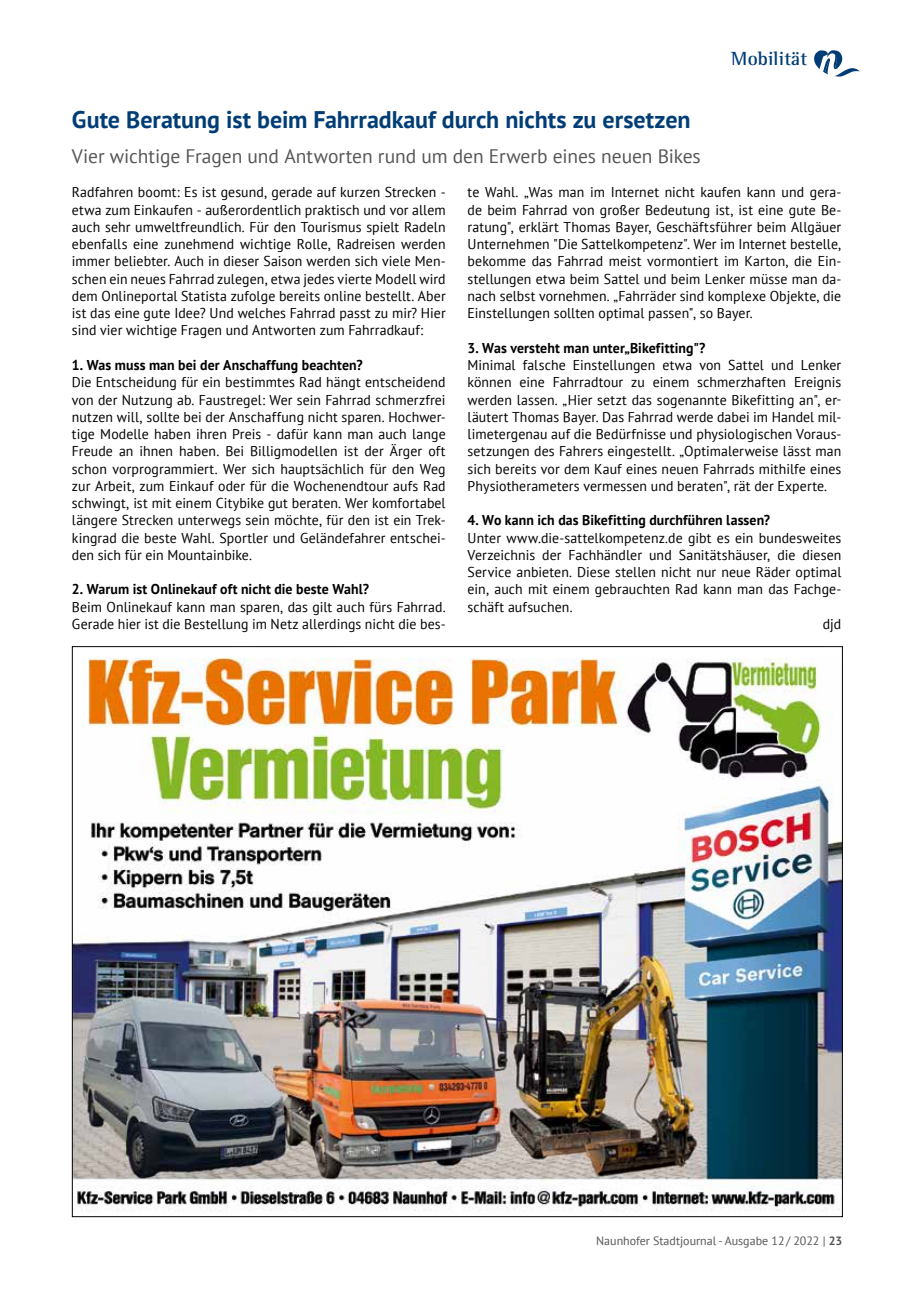
<style>
.page{position:relative;width:919px;height:1289px;background:#fff}
.page>*{position:absolute;margin:0;border:0;box-sizing:border-box;transform-origin:0 0}
.t1{font:700 24px "PT Sans";letter-spacing:-.005em;color:#003d76}
.t2{font:19.5px "PT Sans";letter-spacing:-.005em;color:#565655}
.t3{font:700 19.5px "Rotis Semi Serif Std";letter-spacing:.005em;color:#003d76}
.t4{font:14.25px/17.2px "PT Sans";letter-spacing:.005em;color:#000;text-align:justify}
.t5{font:700 14.25px "PT Sans";letter-spacing:.01em;color:#000}
.t6{font:12px "PT Sans";color:#565655}
.s1{font-weight:700}
</style>
<div class="page">
<svg style="left:814px;top:50px;width:46px;height:27px"></svg>
<img style="left:74px;top:658px;width:766px;height:554px">
<h2 class="t3" style="left:731px;top:47px;width:77px">Mobilität</h2>
<h1 class="t1" style="left:72px;top:104px;width:620px">Gute Beratung ist beim Fahrradkauf durch nichts zu ersetzen</h1>
<h2 class="t2" style="left:72px;top:143px;width:630px">Vier wichtige Fragen und Antworten rund um den Erwerb eines neuen Bikes</h2>
<p class="t4" style="left:72px;top:183px;width:375px">Radfahren boomt: Es ist gesund, gerade auf kurzen Strecken - etwa zum Einkaufen - außerordentlich praktisch und vor allem auch sehr umweltfreundlich. Für den Tourismus spielt Radeln ebenfalls eine zunehmend wichtige Rolle, Radreisen werden immer beliebter. Auch in dieser Saison werden sich viele Men&shy;schen ein neues Fahrrad zulegen, etwa jedes vierte Modell wird dem Onlineportal Statista zufolge bereits online bestellt. Aber ist das eine gute Idee? Und welches Fahrrad passt zu mir? Hier sind vier wichtige Fragen und Antworten zum Fahrradkauf:</p>
<p class="t5" style="left:72px;top:355px;width:292px">1. Was muss man bei der Anschaffung beachten?</p>
<p class="t4" style="left:72px;top:373px;width:375px">Die Entscheidung für ein bestimmtes Rad hängt entscheidend von der Nutzung ab. Faustregel: Wer sein Fahrrad schmerzfrei nutzen will, sollte bei der Anschaffung nicht sparen. Hochwer&shy;tige Modelle haben ihren Preis - dafür kann man auch lange Freude an ihnen haben. Bei Billigmodellen ist der Ärger oft schon vorprogrammiert. Wer sich hauptsächlich für den Weg zur Arbeit, zum Einkauf oder für die Wochenendtour aufs Rad schwingt, ist mit einem Citybike gut beraten. Wer komfortabel längere Strecken unterwegs sein möchte, für den ist ein Trek&shy;kingrad die beste Wahl. Sportler und Geländefahrer entschei&shy;den sich für ein Mountainbike.</p>
<p class="t5" style="left:72px;top:580px;width:298px">2. Warum ist Onlinekauf oft nicht die beste Wahl?</p>
<p class="t4" style="left:72px;top:597px;width:375px">Beim Onlinekauf kann man sparen, das gilt auch fürs Fahrrad.<br>Gerade hier ist die Bestellung im Netz allerdings nicht die bes-</p>
<p class="t4" style="left:467px;top:183px;width:375px">te Wahl. „Was man im Internet nicht kaufen kann und gera&shy;de beim Fahrrad von großer Bedeutung ist, ist eine gute Be&shy;ratung", erklärt Thomas Bayer, Geschäftsführer beim Allgäuer Unternehmen "Die Sattelkompetenz". Wer im Internet bestelle, bekomme das Fahrrad meist vormontiert im Karton, die Ein&shy;stellungen etwa beim Sattel und beim Lenker müsse man da&shy;nach selbst vornehmen. „Fahrräder sind komplexe Objekte, die Einstellungen sollten optimal passen", so Bayer.</p>
<p class="t5" style="left:467px;top:338px;width:239px">3. Was versteht man unter„Bikefitting"?</p>
<p class="t4" style="left:467px;top:356px;width:375px">Minimal falsche Einstellungen etwa von Sattel und Lenker können eine Fahrradtour zu einem schmerzhaften Ereignis werden lassen. „Hier setzt das sogenannte Bikefitting an", er&shy;läutert Thomas Bayer. Das Fahrrad werde dabei im Handel mil&shy;limetergenau auf die Bedürfnisse und physiologischen Voraus&shy;setzungen des Fahrers eingestellt. „Optimalerweise lässt man sich bereits vor dem Kauf eines neuen Fahrrads mithilfe eines Physiotherameters vermessen und beraten", rät der Experte.</p>
<p class="t5" style="left:467px;top:511px;width:304px">4. Wo kann ich das Bikefitting durchführen lassen?</p>
<p class="t4" style="left:467px;top:528px;width:375px">Unter www.die-sattelkompetenz.de gibt es ein bundesweites</p>
<p class="t4" style="left:467px;top:546px;width:375px">Verzeichnis der Fachhändler und Sanitätshäuser, die diesen</p>
<p class="t4" style="left:467px;top:563px;width:375px">Service anbieten. Diese stellen nicht nur neue Räder optimal</p>
<p class="t4" style="left:467px;top:580px;width:375px">ein, auch mit einem gebrauchten Rad kann man das Fachge-</p>
<p class="t4" style="left:467px;top:597px;width:106px">schäft aufsuchen.</p>
<p class="t4" style="left:822px;top:615px;width:20px">djd</p>
<p class="t6" style="left:596px;top:1232px;width:248px">Naunhofer Stadtjournal - Ausgabe 12/ 2022 | <span class="s1">23</span></p>
</div>
